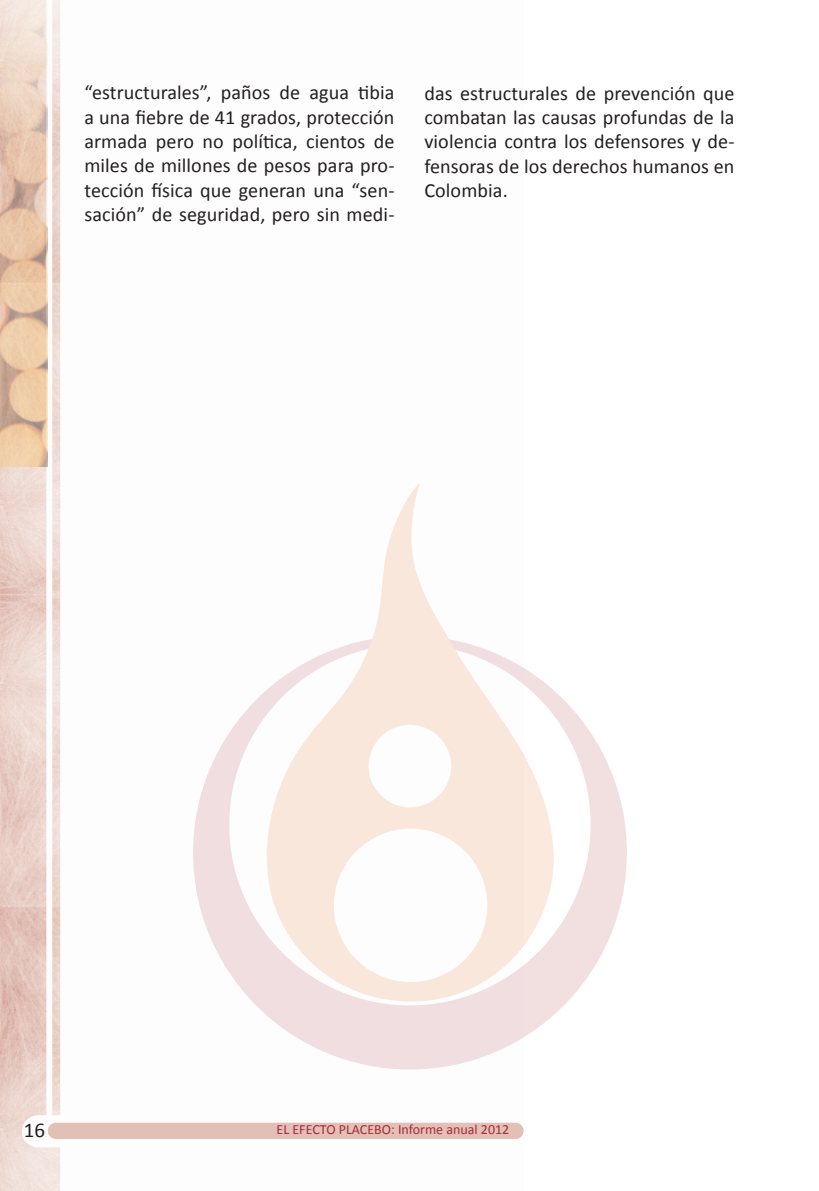
<style>
.page{position:relative;width:819px;height:1191px;background:#fff}
.page>*{position:absolute;margin:0;border:0;box-sizing:border-box;transform-origin:0 0}
.t1{font:21px "Calibri";color:#231f20}
.t2{font:20.12px/24.3px "Calibri";letter-spacing:.005em;color:#231f20;text-align:justify}
.t3{font:14px "Calibri";color:#a72b39}
</style>
<div class="page">
<img style="left:0;top:0;width:523px;height:1191px">
<img style="left:0;top:0;width:47px;height:467px">
<svg style="left:193px;top:636px;width:434px;height:433px"></svg>
<svg style="left:258px;top:483px;width:296px;height:518px"></svg>
<p class="t2" style="left:84px;top:81px;width:312px">“estructurales”, paños de agua tibia a una fiebre de 41 grados, protección armada pero no política, cientos de miles de millones de pesos para pro&shy;tección física que generan una “sen&shy;sación” de seguridad, pero sin medi-</p>
<p class="t2" style="left:424px;top:81px;width:312px">das estructurales de prevención que combatan las causas profundas de la violencia contra los defensores y de&shy;fensoras de los derechos humanos en Colombia.</p>
<p class="t1" style="left:24px;top:1116px;width:23px">16</p>
<p class="t3" style="left:276px;top:1120px;width:234px">EL EFECTO PLACEBO: Informe anual 2012</p>
</div>
